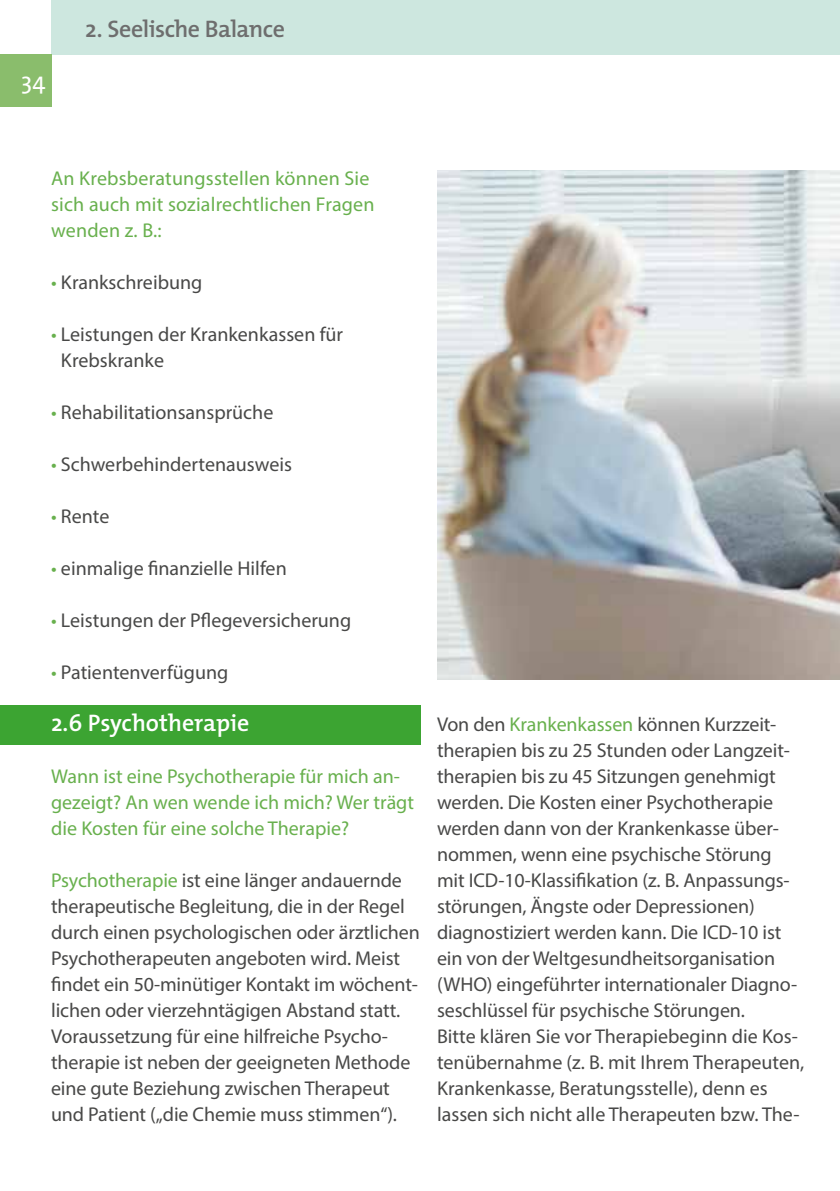
<style>
.page{position:relative;width:840px;height:1191px;background:#fff}
.page>*{position:absolute;margin:0;border:0;box-sizing:border-box;transform-origin:0 0}
.t1{font:600 24px "The Mix";letter-spacing:-.025em;color:#6e6e6e}
.t2{font:600 24px "The Mix";color:#fff}
.t3{font:24px "The Mix Plain";color:#fff}
.t4{font:20px/26px "Myriad Pro";letter-spacing:-.005em;color:#484847}
.t5{font:20px/26px "Myriad Pro";color:#68b04d}
.s1{color:#68b04d}
</style>
<div class="page">
<div style="left:51px;top:0;width:788px;height:55px;background:#cde7df"></div>
<div style="left:0;top:55px;width:51px;height:52px;background:#8abd6c"></div>
<div style="left:0;top:705px;width:420px;height:40px;background:#3ca432"></div>
<img style="left:437px;top:170px;width:402px;height:509px">
<p class="t3" style="left:21px;top:61px;width:26px">34</p>
<p class="t1" style="left:85px;top:9px;width:201px">2. Seelische Balance</p>
<p class="t5" style="left:51px;top:165px;width:325px">An Krebsberatungsstellen können Sie sich auch mit sozialrechtlichen Fragen wenden z. B.:</p>
<p class="t4" style="left:51px;top:269px;width:153px"><span class="s1">•</span> Krankschreibung</p>
<p class="t4" style="left:61px;top:321px;width:283px;text-indent:-10px"><span class="s1">•</span> Leistungen der Krankenkassen für<br>Krebskranke</p>
<p class="t4" style="left:51px;top:399px;width:224px"><span class="s1">•</span> Rehabilitationsansprüche</p>
<p class="t4" style="left:51px;top:451px;width:242px"><span class="s1">•</span> Schwerbehindertenausweis</p>
<p class="t4" style="left:51px;top:503px;width:60px"><span class="s1">•</span> Rente</p>
<p class="t4" style="left:51px;top:555px;width:237px"><span class="s1">•</span> einmalige finanzielle Hilfen</p>
<p class="t4" style="left:51px;top:607px;width:301px"><span class="s1">•</span> Leistungen der Pflegeversicherung</p>
<p class="t4" style="left:51px;top:659px;width:179px"><span class="s1">•</span> Patientenverfügung</p>
<p class="t2" style="left:51px;top:703px;width:200px">2.6 Psychotherapie</p>
<p class="t5" style="left:51px;top:763px;width:364px">Wann ist eine Psychotherapie für mich an&shy;gezeigt? An wen wende ich mich? Wer trägt die Kosten für eine solche Therapie?</p>
<p class="t4" style="left:51px;top:867px;width:370px"><span class="s1">Psychotherapie</span> ist eine länger andauernde therapeutische Begleitung, die in der Regel durch einen psychologischen oder ärztlichen Psychotherapeuten angeboten wird. Meist findet ein 50-minütiger Kontakt im wöchent&shy;lichen oder vierzehntägigen Abstand statt.<br>Voraussetzung für eine hilfreiche Psycho&shy;therapie ist neben der geeigneten Methode eine gute Beziehung zwischen Therapeut und Patient („die Chemie muss stimmen“).</p>
<p class="t4" style="left:437px;top:711px;width:368px">Von den <span class="s1">Krankenkassen</span> können Kurzzeit&shy;therapien bis zu 25 Stunden oder Langzeit&shy;therapien bis zu 45 Sitzungen genehmigt werden. Die Kosten einer Psychotherapie werden dann von der Krankenkasse über&shy;nommen, wenn eine psychische Störung mit ICD-10-Klassifikation (z. B. Anpassungs&shy;störungen, Ängste oder Depressionen) diagnostiziert werden kann. Die ICD-10 ist ein von der Weltgesundheitsorganisation (WHO) eingeführter internationaler Diagno&shy;seschlüssel für psychische Störungen.<br>Bitte klären Sie vor Therapiebeginn die Kos&shy;tenübernahme (z. B. mit Ihrem Therapeuten, Krankenkasse, Beratungsstelle), denn es lassen sich nicht alle Therapeuten bzw. The-</p>
</div>
